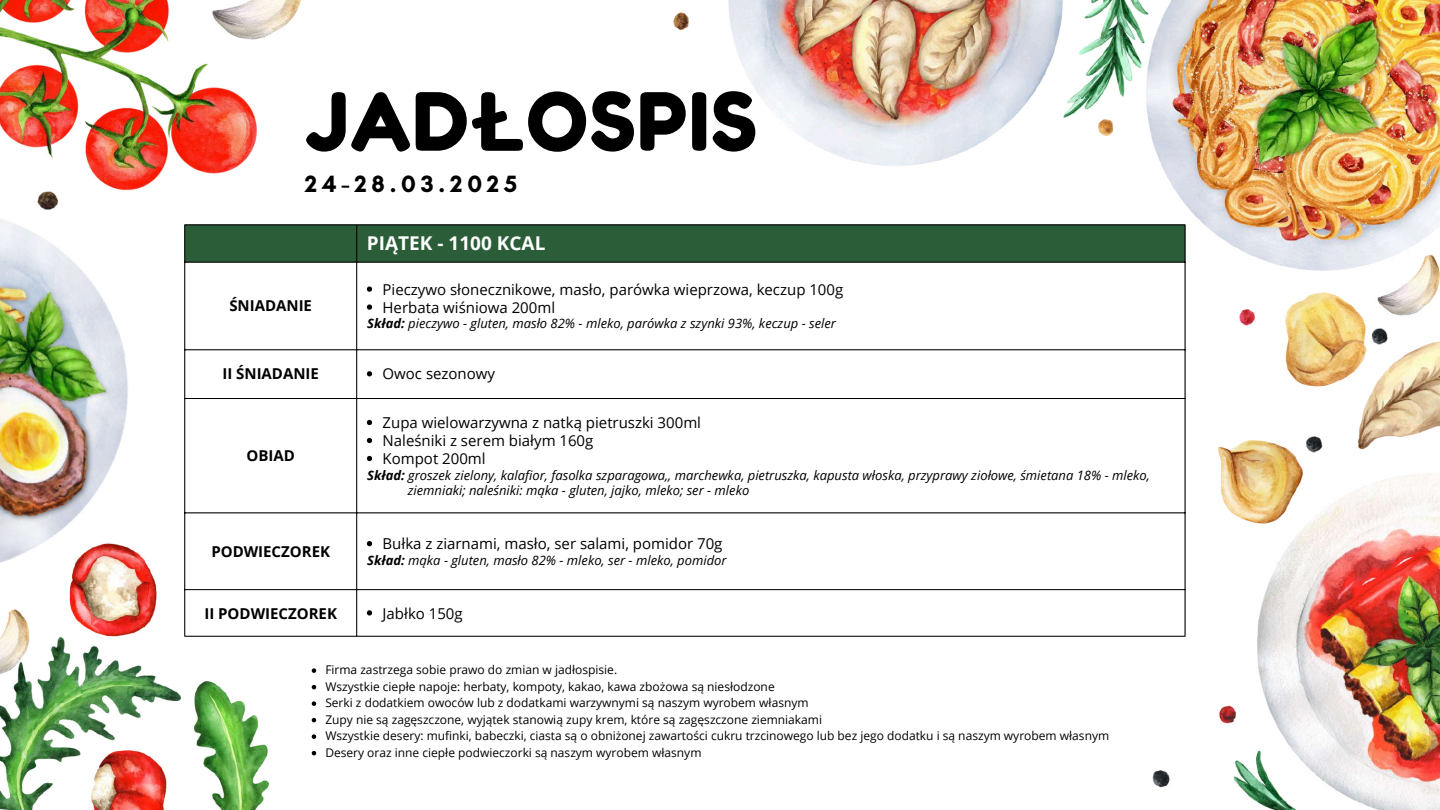
<style>
.page{position:relative;width:1440px;height:810px;background:#fff}
.page>*{position:absolute;margin:0;border:0;box-sizing:border-box;transform-origin:0 0}
.t1{font:80px "Fredoka One";letter-spacing:.015em;color:#000}
.t2{font:700 24px "Glacial Indifference";letter-spacing:.2em;color:#000}
.t3{font:700 19px "Open Sans";color:#fff}
.t4{font:15px/18px "Open Sans";color:#000}
.t5{font:700 15px "Open Sans";color:#000}
.t6{font:italic 13px/15px "Open Sans";color:#000}
.t7{font:12px/16.5px "Open Sans";color:#000}
.s1{font-weight:700}
</style>
<div class="page">
<img style="left:648px;top:0;width:792px;height:810px">
<img style="left:0;top:478px;width:284px;height:332px">
<img style="left:0;top:0;width:318px;height:225px">
<div style="left:185px;top:226px;width:1000px;height:36px;background:#2b5d38"></div>
<svg style="left:367px;top:286px;width:5px;height:6px"></svg>
<svg style="left:367px;top:304px;width:5px;height:6px"></svg>
<svg style="left:367px;top:371px;width:5px;height:5px"></svg>
<svg style="left:367px;top:420px;width:5px;height:5px"></svg>
<svg style="left:367px;top:438px;width:5px;height:5px"></svg>
<svg style="left:367px;top:456px;width:5px;height:5px"></svg>
<svg style="left:367px;top:541px;width:5px;height:5px"></svg>
<svg style="left:367px;top:610px;width:5px;height:6px"></svg>
<hr style="left:184px;top:225px;width:1px;height:411px;background:#000">
<hr style="left:356px;top:225px;width:1px;height:411px;background:#000">
<hr style="left:1185px;top:225px;width:1px;height:411px;background:#000">
<hr style="left:184px;top:225px;width:1001px;height:1px;background:#000">
<hr style="left:184px;top:262px;width:1001px;height:1px;background:#000">
<hr style="left:184px;top:349px;width:1001px;height:1px;background:#000">
<hr style="left:184px;top:398px;width:1001px;height:1px;background:#000">
<hr style="left:184px;top:513px;width:1001px;height:1px;background:#000">
<hr style="left:184px;top:589px;width:1001px;height:1px;background:#000">
<hr style="left:184px;top:636px;width:1001px;height:1px;background:#000">
<img style="left:0;top:170px;width:170px;height:441px">
<svg style="left:312px;top:668px;width:4px;height:5px"></svg>
<svg style="left:312px;top:685px;width:4px;height:4px"></svg>
<svg style="left:312px;top:701px;width:4px;height:5px"></svg>
<svg style="left:312px;top:718px;width:4px;height:4px"></svg>
<svg style="left:312px;top:734px;width:4px;height:5px"></svg>
<svg style="left:312px;top:751px;width:4px;height:4px"></svg>
<h1 class="t1" style="left:305px;top:73px;width:454px">JADŁOSPIS</h1>
<h2 class="t2" style="left:305px;top:169px;width:214px">24-28.03.2025</h2>
<p class="t5" style="left:229px;top:295px;width:84px">ŚNIADANIE</p>
<h3 class="t3" style="left:367px;top:230px;width:180px">PIĄTEK - 1100 KCAL</h3>
<p class="t4" style="left:383px;top:280px;width:462px">Pieczywo słonecznikowe, masło, parówka wieprzowa, keczup 100g<br>Herbata wiśniowa 200ml</p>
<p class="t6" style="left:367px;top:316px;width:470px"><span class="s1">Skład:</span> pieczywo - gluten, masło 82% - mleko, parówka z szynki 93%, keczup - seler</p>
<p class="t5" style="left:222px;top:363px;width:98px">II ŚNIADANIE</p>
<p class="t4" style="left:383px;top:365px;width:114px">Owoc sezonowy</p>
<p class="t5" style="left:247px;top:445px;width:50px">OBIAD</p>
<p class="t4" style="left:383px;top:413px;width:320px">Zupa wielowarzywna z natką pietruszki 300ml<br>Naleśniki z serem białym 160g<br>Kompot 200ml</p>
<p class="t6" style="left:408px;top:467px;width:744px;text-indent:-41px"><span class="s1">Skład:</span> groszek zielony, kalafior, fasolka szparagowa,, marchewka, pietruszka, kapusta włoska, przyprawy ziołowe, śmietana 18% - mleko, ziemniaki; naleśniki: mąka - gluten, jajko, mleko; ser - mleko</p>
<p class="t5" style="left:211px;top:541px;width:120px">PODWIECZOREK</p>
<p class="t4" style="left:383px;top:534px;width:341px">Bułka z ziarnami, masło, ser salami, pomidor 70g</p>
<p class="t6" style="left:367px;top:552px;width:361px"><span class="s1">Skład:</span> mąka - gluten, masło 82% - mleko, ser - mleko, pomidor</p>
<p class="t5" style="left:204px;top:603px;width:134px">II PODWIECZOREK</p>
<p class="t4" style="left:383px;top:604px;width:82px">Jabłko 150g</p>
<p class="t7" style="left:325px;top:661px;width:785px">Firma zastrzega sobie prawo do zmian w jadłospisie.<br>Wszystkie ciepłe napoje: herbaty, kompoty, kakao, kawa zbożowa są niesłodzone<br>Serki z dodatkiem owoców lub z dodatkami warzywnymi są naszym wyrobem własnym<br>Zupy nie są zagęszczone, wyjątek stanowią zupy krem, które są zagęszczone ziemniakami<br>Wszystkie desery: mufinki, babeczki, ciasta są o obniżonej zawartości cukru trzcinowego lub bez jego dodatku i są naszym wyrobem własnym Desery oraz inne ciepłe podwieczorki są naszym wyrobem własnym</p>
</div>
